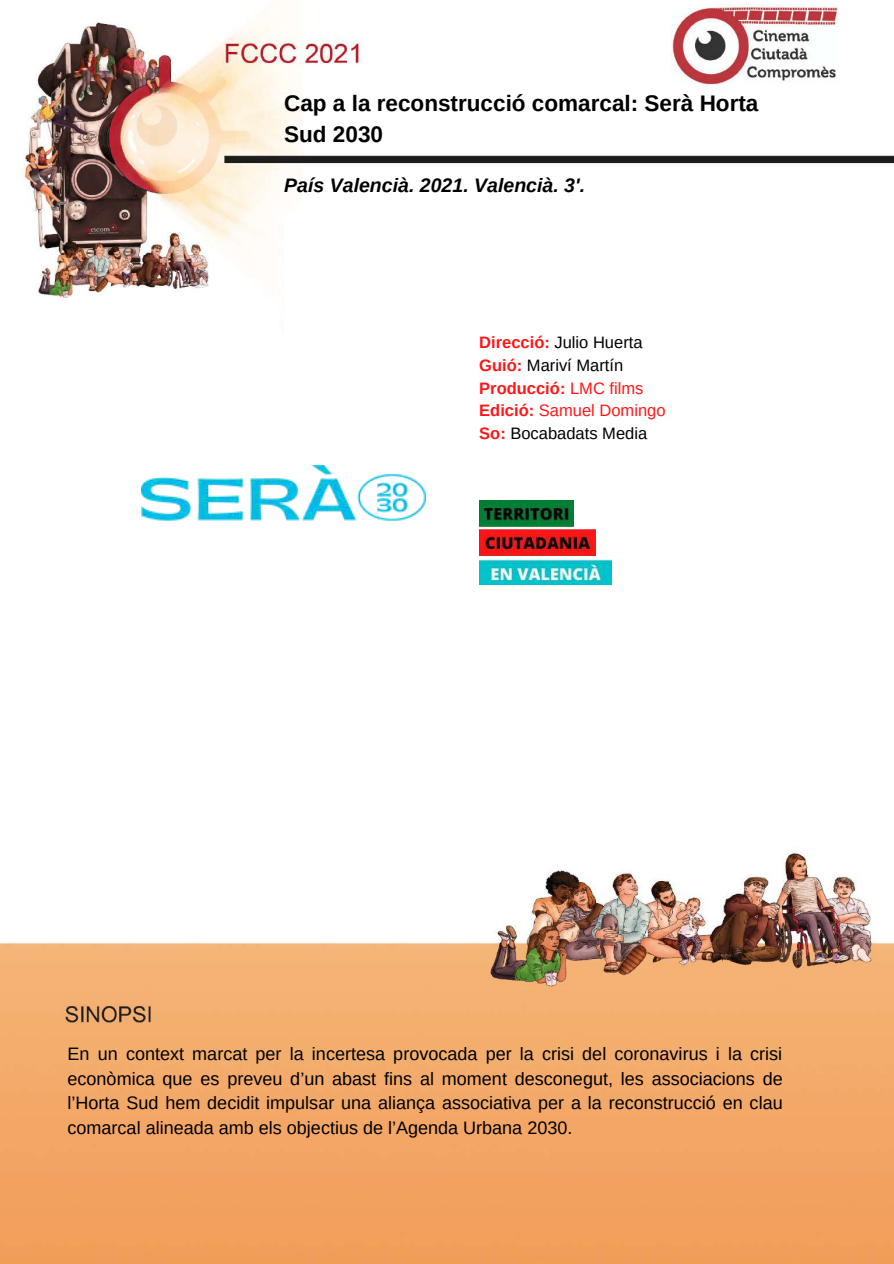
<style>
.page{position:relative;width:894px;height:1264px;background:#fff}
.page>*{position:absolute;margin:0;border:0;box-sizing:border-box;transform-origin:0 0}
.t1{font:700 22.5px/31.5px "Arimo";color:#000}
.t2{font:italic 700 19.5px "Arimo";color:#000}
.t3{font:18px/24.8px "Arimo";color:#000;text-align:justify}
.t4{font:16.5px/22.5px "Arimo";color:#000}
.s1{font-weight:700;color:#ff1616}
.s2{color:#ff1616}
</style>
<div class="page">
<img style="left:0;top:4px;width:893px;height:1259px">
<img style="left:284px;top:212px;width:399px;height:184px">
<img style="left:479px;top:559px;width:132px;height:25px">
<img style="left:479px;top:529px;width:116px;height:26px">
<img style="left:479px;top:500px;width:94px;height:27px">
<img style="left:141px;top:465px;width:284px;height:56px">
<p class="t1" style="left:284px;top:87px;width:475px">Cap a la reconstrucció comarcal: Serà Horta<br>Sud 2030</p>
<p class="t2" style="left:284px;top:174px;width:302px">País Valencià. 2021. Valencià. 3'.</p>
<p class="t4" style="left:479px;top:331px;width:188px"><span class="s1">Direcció:</span> Julio Huerta<br><span class="s1">Guió:</span> Mariví Martín<br><span class="s1">Producció:</span> <span class="s2">LMC films<br></span><span class="s1">Edició:</span> <span class="s2">Samuel Domingo<br></span><span class="s1">So:</span> Bocabadats Media</p>
<p class="t3" style="left:68px;top:1041px;width:716px">En un context marcat per la incertesa provocada per la crisi del coronavirus i la crisi econòmica que es preveu d’un abast fins al moment desconegut, les associacions de l’Horta Sud hem decidit impulsar una aliança associativa per a la reconstrucció en clau comarcal alineada amb els objectius de l’Agenda Urbana 2030.</p>
</div>
